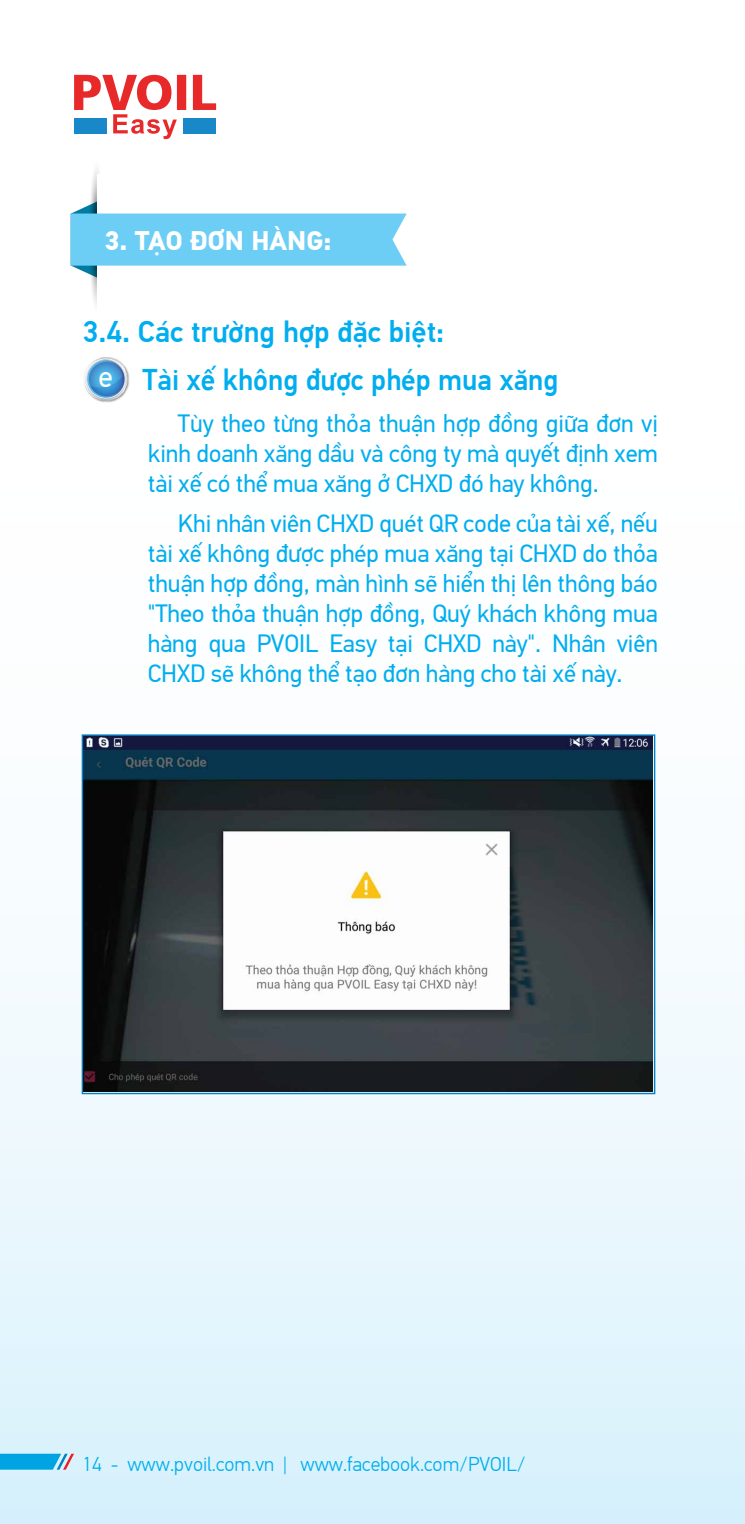
<style>
.page{position:relative;width:745px;height:1524px;background:#fff}
.page>*{position:absolute;margin:0;border:0;box-sizing:border-box;transform-origin:0 0}
.t1{font:500 30px/48px "SVN PF Din Text Pro";color:#00aeef}
.t2{font:700 26.75px "SVN PF Din Text Pro";color:#fff}
.t3{font:25px/30px "SVN PF Din Text Pro";letter-spacing:-.005em;color:#00aeef;text-align:justify}
.t4{font:300 20px "SVN PF Din Text Pro";color:#00aeef}
.s1{font-weight:400;color:#fff}
</style>
<div class="page">
<div style="left:0;top:0;width:744px;height:1524px;background:linear-gradient(to bottom,#fff,#def2fb)"></div>
<svg style="left:88px;top:155px;width:16px;height:163px"></svg>
<div style="left:97px;top:174px;width:46px;height:143px;background:#fff"></div>
<svg style="left:71px;top:199px;width:335px;height:81px"></svg>
<svg style="left:0;top:1453px;width:74px;height:16px"></svg>
<img style="left:84px;top:736px;width:567px;height:355px">
<img style="left:83px;top:356px;width:47px;height:47px">
<svg style="left:84px;top:358px;width:43px;height:42px"></svg>
<svg style="left:74px;top:75px;width:142px;height:64px"></svg>
<p class="t2" style="left:104px;top:221px;width:228px">3. TẠO ĐƠN HÀNG:</p>
<p class="t1" style="left:98px;top:306px;width:461px;text-indent:-16px">3.4. Các trường hợp đặc biệt:<br><span class="s1">e</span> Tài xế không được phép mua xăng</p>
<p class="t3" style="left:148px;top:407px;width:511px;text-indent:30px">Tùy theo từng thỏa thuận hợp đồng giữa đơn vị kinh doanh xăng dầu và công ty mà quyết định xem tài xế có thể mua xăng ở CHXD đó hay không.</p>
<p class="t3" style="left:148px;top:507px;width:511px;text-indent:30px">Khi nhân viên CHXD quét QR code của tài xế, nếu tài xế không được phép mua xăng tại CHXD do thỏa thuận hợp đồng, màn hình sẽ hiển thị lên thông báo "Theo thỏa thuận hợp đồng, Quý khách không mua hàng qua PVOIL Easy tại CHXD này". Nhân viên CHXD sẽ không thể tạo đơn hàng cho tài xế này.</p>
<p class="t4" style="left:82px;top:1449px;width:445px">14 - www.pvoil.com.vn | www.facebook.com/PVOIL/</p>
</div>
